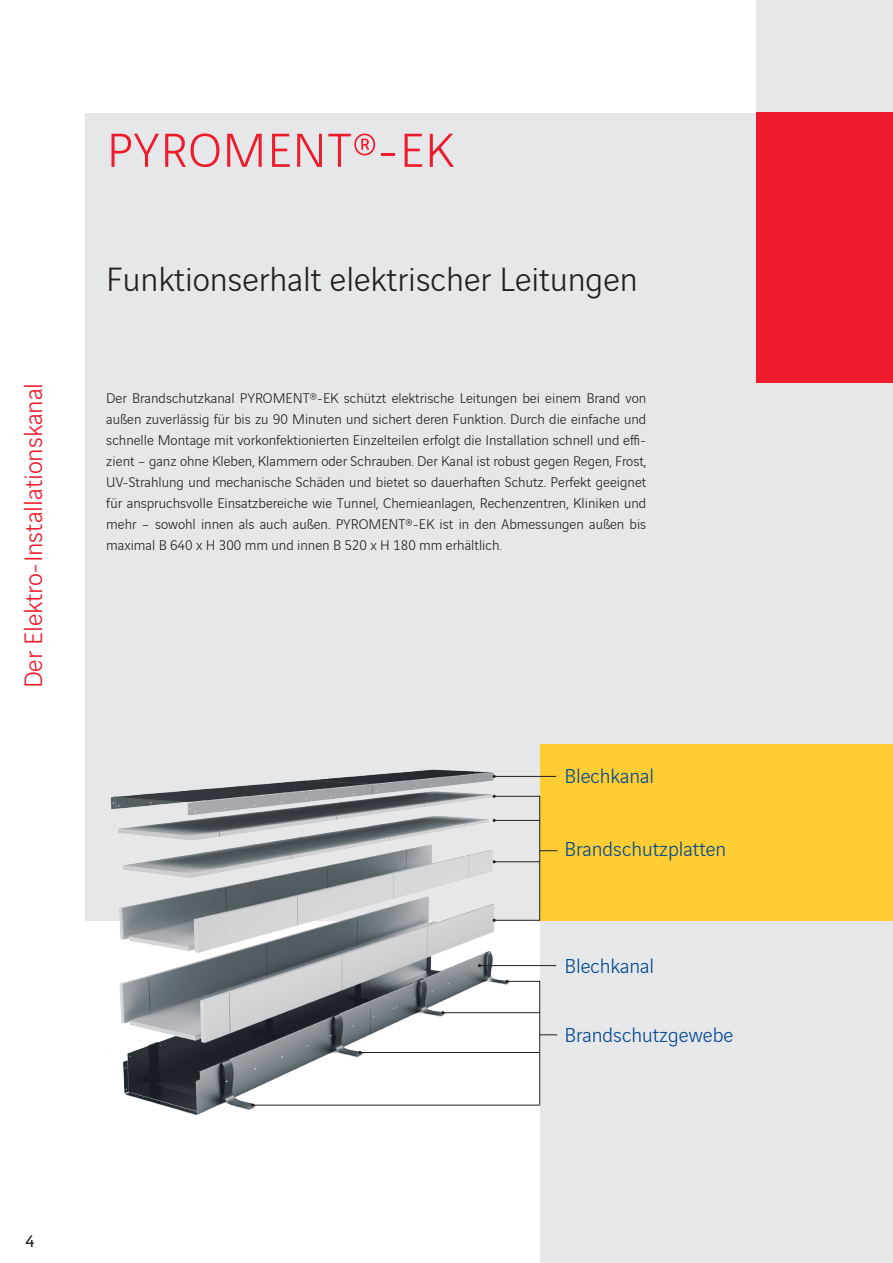
<style>
.page{position:relative;width:893px;height:1263px;background:#fff}
.page>*{position:absolute;margin:0;border:0;box-sizing:border-box;transform-origin:0 0}
.t1{font:300 51px "Vinci Sans";letter-spacing:.02em;color:#ee1b2c}
.t2{font:300 36px "Vinci Sans";color:#231f20}
.t3{font:300 27px "Vinci Sans";color:#ee1b2c}
.t4{font:300 21.6px "Vinci Sans";color:#014990}
.t5{font:18px "Vinci Sans";color:#231f20}
.t6{font:300 15px/21px "Vinci Sans";color:#231f20;text-align:justify}
</style>
<div class="page">
<div style="left:757px;top:0;width:136px;height:383px;background:#e6e7e9"></div>
<div style="left:85px;top:113px;width:808px;height:808px;background:#e6e7e9"></div>
<div style="left:757px;top:113px;width:136px;height:270px;background:#ee1b2c"></div>
<div style="left:540px;top:744px;width:353px;height:519px;background:#e6e7e9"></div>
<div style="left:540px;top:744px;width:353px;height:177px;background:#fecd33"></div>
<img style="left:109px;top:769px;width:406px;height:346px">
<hr style="left:494px;top:776px;width:62px;height:1px;background:#231f20">
<hr style="left:479px;top:965px;width:77px;height:1px;background:#231f20">
<hr style="left:494px;top:796px;width:46px;height:1px;background:#231f20">
<hr style="left:494px;top:820px;width:46px;height:1px;background:#231f20">
<hr style="left:494px;top:861px;width:46px;height:1px;background:#231f20">
<hr style="left:494px;top:920px;width:46px;height:1px;background:#231f20">
<hr style="left:539px;top:796px;width:1px;height:124px;background:#231f20">
<hr style="left:539px;top:981px;width:1px;height:124px;background:#231f20">
<svg style="left:540px;top:850px;width:17px;height:1px"></svg>
<svg style="left:540px;top:1034px;width:17px;height:1px"></svg>
<hr style="left:443px;top:1012px;width:97px;height:1px;background:#231f20">
<hr style="left:360px;top:1052px;width:180px;height:1px;background:#231f20">
<hr style="left:252px;top:1105px;width:288px;height:1px;background:#231f20">
<hr style="left:507px;top:981px;width:33px;height:1px;background:#231f20">
<h3 class="t3" style="left:14px;top:688px;width:307px;rotate:-90deg">Der Elektro-Installationskanal</h3>
<h1 class="t1" style="left:107px;top:113px;width:348px">PYROMENT®-EK</h1>
<h2 class="t2" style="left:106px;top:253px;width:533px">Funktionserhalt elektrischer Leitungen</h2>
<p class="t6" style="left:106px;top:386px;width:542px">Der Brandschutzkanal PYROMENT®-EK schützt elektrische Leitungen bei einem Brand von außen zuverlässig für bis zu 90 Minuten und sichert deren Funktion. Durch die einfache und schnelle Montage mit vorkonfektionierten Einzelteilen erfolgt die Installation schnell und effi&shy;zient – ganz ohne Kleben, Klammern oder Schrauben. Der Kanal ist robust gegen Regen, Frost, UV-Strahlung und mechanische Schäden und bietet so dauerhaften Schutz. Perfekt geeignet für anspruchsvolle Einsatzbereiche wie Tunnel, Chemieanlagen, Rechenzentren, Kliniken und mehr – sowohl innen als auch außen. PYROMENT®-EK ist in den Abmessungen außen bis maximal B 640 x H 300 mm und innen B 520 x H 180 mm erhältlich.</p>
<h3 class="t4" style="left:565px;top:760px;width:91px">Blechkanal</h3>
<h3 class="t4" style="left:565px;top:834px;width:163px">Brandschutzplatten</h3>
<h3 class="t4" style="left:565px;top:950px;width:91px">Blechkanal</h3>
<h3 class="t4" style="left:565px;top:1019px;width:170px">Brandschutzgewebe</h3>
<p class="t5" style="left:26px;top:1228px;width:10px">4</p>
</div>
